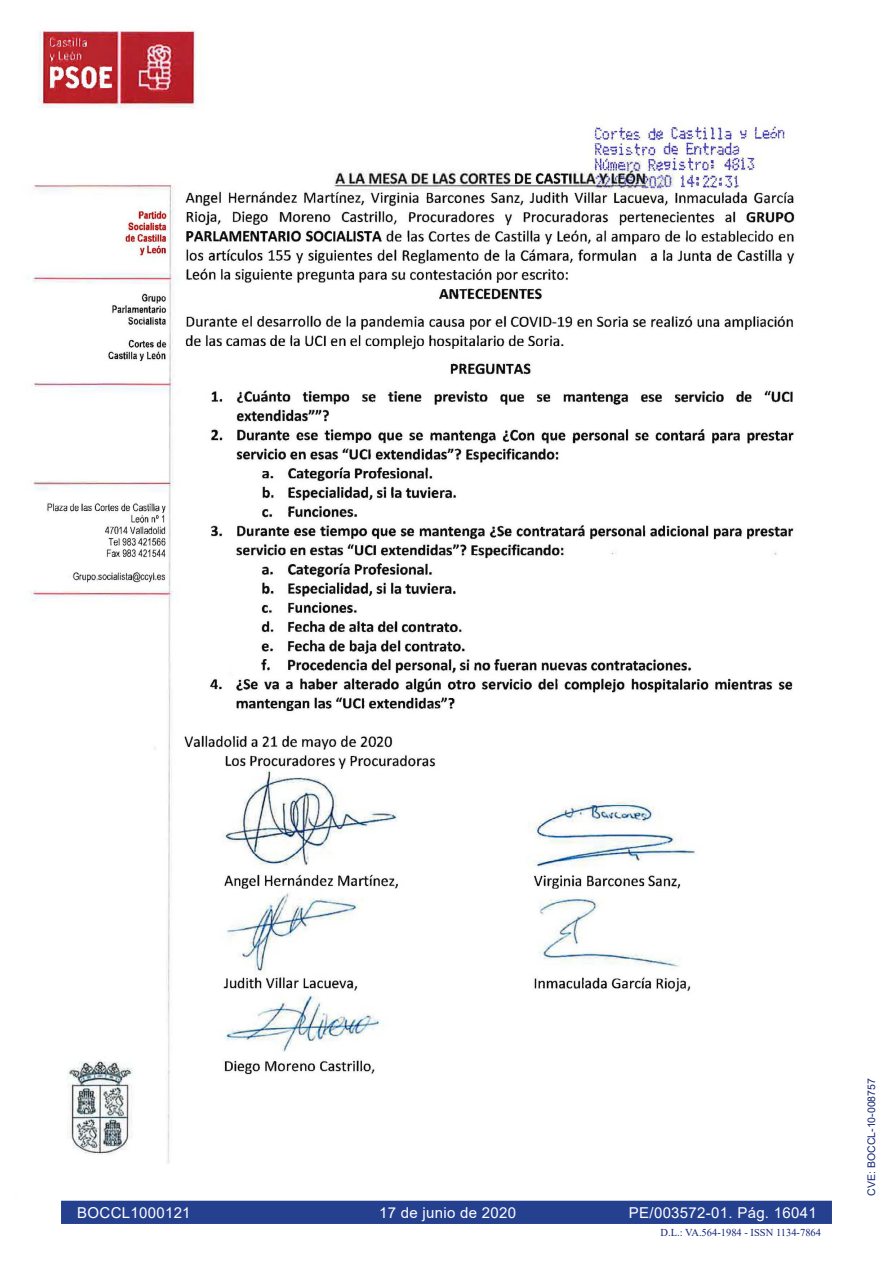
<style>
.page{position:relative;width:893px;height:1263px;background:#fff}
.page>*{position:absolute;margin:0;border:0;box-sizing:border-box;transform-origin:0 0}
.E_CVE{font:15px "Arial";letter-spacing:.02em;color:#fff}
.t1{font:10.5px "Times New Roman";color:#132477}
.t2{font:10.5px "Arial";color:#132477}
</style>
<div class="page">
<div style="left:60px;top:1200px;width:773px;height:25px;background:#25408f"></div>
<div style="left:60px;top:1199px;width:773px;height:26px;border:2px solid #fff"></div>
<img style="left:27px;top:30px;width:806px;height:1170px">
<p class="E_CVE" style="left:77px;top:1202px;width:115px">BOCCL1000121</p>
<p class="E_CVE" style="left:379px;top:1202px;width:139px">17 de junio de 2020</p>
<p class="E_CVE" style="left:629px;top:1202px;width:189px">PE/003572-01. Pág. 16041</p>
<p class="t1" style="left:661px;top:1225px;width:162px">D.L.: VA.564-1984 - ISSN 1134-7864</p>
<p class="t2" style="left:864px;top:1195px;width:119px;rotate:-90deg">CVE: BOCCL-10-008757</p>
</div>
